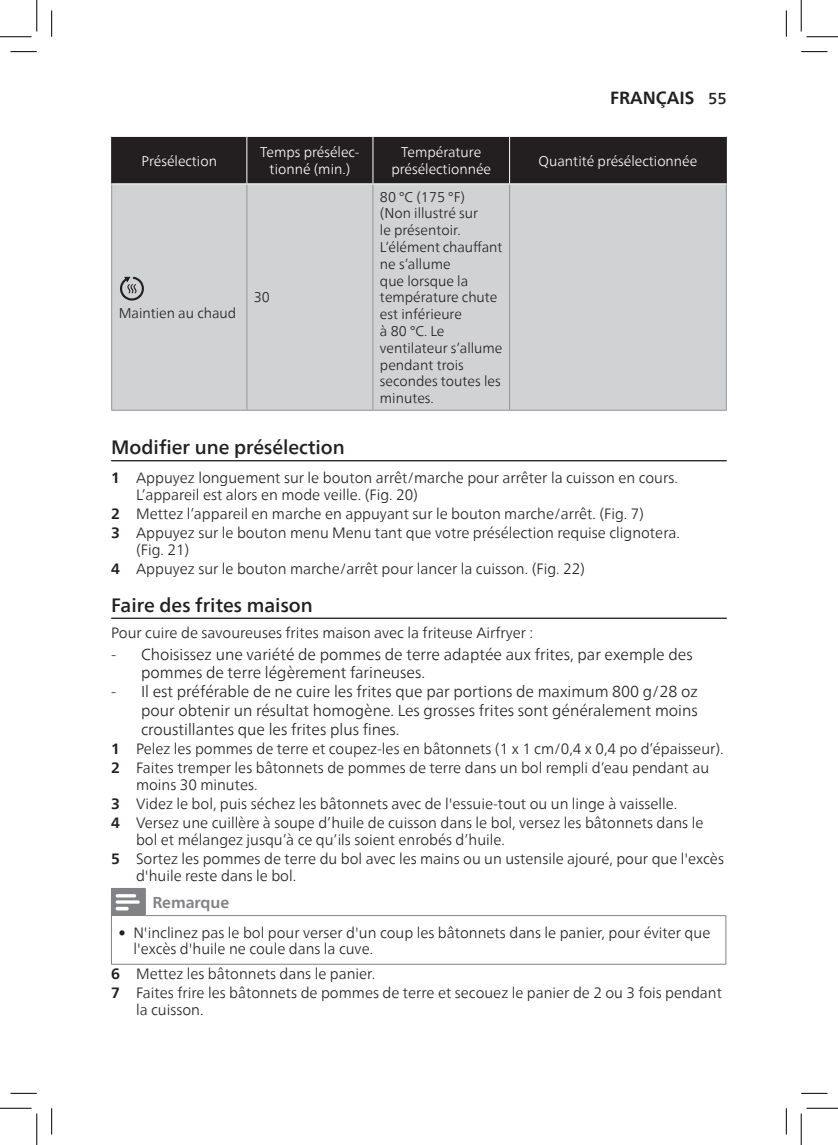
<style>
.page{position:relative;width:838px;height:1145px;background:#fff}
.page>*{position:absolute;margin:0;border:0;box-sizing:border-box;transform-origin:0 0}
.heading2{font:500 19.25px "Neue Frutiger World";color:#231f20}
.t1{font:700 17.5px "Neue Frutiger World";color:#231f20}
.t2{font:300 15.75px/18.9px "Neue Frutiger World";color:#231f20}
.cautions-caption-par{font:700 15.75px "Neue Frutiger World";color:#808285}
.body{font:300 14.88px/16.6px "Neue Frutiger World";color:#231f20}
.dfutable{font:300 14px/16.8px "Neue Frutiger World";color:#231f20}
.dfutable_header{font:300 14px/16.8px "Neue Frutiger World";color:#fff;text-align:center}
.s1{font-weight:500;font-size:15.75px}
.s2{font-weight:700}
</style>
<div class="page">
<hr style="left:111px;top:460px;width:615px;height:1px;background:#231f20">
<hr style="left:111px;top:618px;width:615px;height:1px;background:#231f20">
<div style="left:112px;top:137px;width:613px;height:46px;background:#231f20"></div>
<div style="left:112px;top:184px;width:613px;height:226px;background:#d1d2d4"></div>
<hr style="left:372px;top:137px;width:1px;height:46px;background:#fff">
<hr style="left:509px;top:137px;width:1px;height:46px;background:#fff">
<hr style="left:111px;top:184px;width:1px;height:226px;background:#939598">
<hr style="left:246px;top:184px;width:1px;height:226px;background:#939598">
<hr style="left:372px;top:184px;width:1px;height:226px;background:#939598">
<hr style="left:509px;top:184px;width:1px;height:226px;background:#939598">
<hr style="left:725px;top:184px;width:1px;height:226px;background:#939598">
<hr style="left:111px;top:410px;width:136px;height:1px;background:#939598">
<hr style="left:247px;top:410px;width:126px;height:1px;background:#939598">
<hr style="left:373px;top:410px;width:136px;height:1px;background:#939598">
<hr style="left:509px;top:410px;width:217px;height:1px;background:#939598">
<hr style="left:246px;top:137px;width:1px;height:46px;background:#fff">
<hr style="left:111px;top:137px;width:1px;height:46px;background:#231f20">
<hr style="left:725px;top:137px;width:1px;height:46px;background:#231f20">
<svg style="left:120px;top:277px;width:24px;height:24px"></svg>
<hr style="left:725px;top:916px;width:1px;height:48px;background:#808285">
<hr style="left:111px;top:888px;width:35px;height:1px;background:#808285">
<hr style="left:145px;top:915px;width:581px;height:1px;background:#808285">
<hr style="left:111px;top:916px;width:1px;height:48px;background:#808285">
<hr style="left:111px;top:964px;width:34px;height:1px;background:#808285">
<hr style="left:145px;top:964px;width:581px;height:1px;background:#808285">
<svg style="left:111px;top:889px;width:35px;height:27px"></svg>
<svg style="left:10px;top:51px;width:27px;height:1px"></svg>
<svg style="left:801px;top:51px;width:26px;height:1px"></svg>
<svg style="left:10px;top:1093px;width:27px;height:1px"></svg>
<svg style="left:801px;top:1093px;width:26px;height:1px"></svg>
<svg style="left:51px;top:10px;width:1px;height:27px"></svg>
<svg style="left:51px;top:1108px;width:1px;height:26px"></svg>
<svg style="left:786px;top:10px;width:1px;height:27px"></svg>
<svg style="left:786px;top:1108px;width:1px;height:26px"></svg>
<hr style="left:0;top:36px;width:32px;height:1px;background:#000">
<hr style="left:806px;top:36px;width:31px;height:1px;background:#000">
<hr style="left:0;top:1108px;width:32px;height:1px;background:#000">
<hr style="left:806px;top:1108px;width:31px;height:1px;background:#000">
<hr style="left:36px;top:0;width:1px;height:31px;background:#000">
<hr style="left:36px;top:1113px;width:1px;height:32px;background:#000">
<hr style="left:800px;top:0;width:1px;height:31px;background:#000">
<hr style="left:800px;top:1113px;width:1px;height:32px;background:#000">
<p class="t1" style="left:610px;top:83px;width:118px">FRANÇAIS <span class="s1">55</span></p>
<p class="dfutable_header" style="left:141px;top:152px;width:77px">Présélection</p>
<p class="dfutable_header" style="left:260px;top:144px;width:101px">Temps présélec&shy;tionné (min.)</p>
<p class="dfutable_header" style="left:391px;top:144px;width:101px">Température présélectionnée</p>
<p class="dfutable_header" style="left:538px;top:152px;width:160px">Quantité présélectionnée</p>
<p class="dfutable" style="left:119px;top:305px;width:119px">Maintien au chaud</p>
<p class="dfutable" style="left:254px;top:289px;width:18px">30</p>
<p class="dfutable" style="left:380px;top:188px;width:87px">80 °C (175 °F)</p>
<p class="dfutable" style="left:380px;top:205px;width:124px">(Non illustré sur<br>le présentoir.<br>L’élément chauffant ne s’allume<br>que lorsque la température chute est inférieure<br>à 80 °C. Le ventilateur s’allume pendant trois secondes toutes les minutes.</p>
<p class="heading2" style="left:111px;top:431px;width:235px">Modifier une présélection</p>
<p class="body" style="left:136px;top:470px;width:543px;text-indent:-25px"><span class="s2">1</span> Appuyez longuement sur le bouton arrêt/marche pour arrêter la cuisson en cours.<br>L’appareil est alors en mode veille. (Fig. 20)</p>
<p class="body" style="left:111px;top:505px;width:534px"><span class="s2">2</span> Mettez l’appareil en marche en appuyant sur le bouton marche/arrêt. (Fig. 7)</p>
<p class="body" style="left:136px;top:525px;width:545px;text-indent:-25px"><span class="s2">3</span> Appuyez sur le bouton menu Menu tant que votre présélection requise clignotera. (Fig. 21)</p>
<p class="body" style="left:111px;top:560px;width:475px"><span class="s2">4</span> Appuyez sur le bouton marche/arrêt pour lancer la cuisson. (Fig. 22)</p>
<p class="heading2" style="left:111px;top:589px;width:203px">Faire des frites maison</p>
<p class="body" style="left:111px;top:625px;width:424px">Pour cuire de savoureuses frites maison avec la friteuse Airfryer :</p>
<p class="t2" style="left:141px;top:645px;width:553px;text-indent:-30px">- Choisissez une variété de pommes de terre adaptée aux frites, par exemple des pommes de terre légèrement farineuses.</p>
<p class="t2" style="left:141px;top:682px;width:558px;text-align:justify;text-indent:-30px">- Il est préférable de ne cuire les frites que par portions de maximum 800 g/28 oz pour obtenir un résultat homogène. Les grosses frites sont généralement moins croustillantes que les frites plus fines.</p>
<p class="body" style="left:111px;top:741px;width:614px"><span class="s2">1</span> Pelez les pommes de terre et coupez-les en bâtonnets (1 x 1 cm/0,4 x 0,4 po d’épaisseur).</p>
<p class="body" style="left:136px;top:760px;width:574px;text-indent:-25px"><span class="s2">2</span> Faites tremper les bâtonnets de pommes de terre dans un bol rempli d’eau pendant au moins 30 minutes.</p>
<p class="body" style="left:111px;top:796px;width:567px"><span class="s2">3</span> Videz le bol, puis séchez les bâtonnets avec de l'essuie-tout ou un linge à vaisselle.</p>
<p class="body" style="left:136px;top:815px;width:568px;text-indent:-25px"><span class="s2">4</span> Versez une cuillère à soupe d’huile de cuisson dans le bol, versez les bâtonnets dans le bol et mélangez jusqu’à ce qu’ils soient enrobés d’huile.</p>
<p class="body" style="left:136px;top:851px;width:589px;text-indent:-25px"><span class="s2">5</span> Sortez les pommes de terre du bol avec les mains ou un ustensile ajouré, pour que l'excès d'huile reste dans le bol.</p>
<p class="cautions-caption-par" style="left:152px;top:889px;width:78px">Remarque</p>
<p class="body" style="left:133px;top:924px;width:578px;text-indent:-15px">• N'inclinez pas le bol pour verser d'un coup les bâtonnets dans le panier, pour éviter que l'excès d'huile ne coule dans la cuve.</p>
<p class="body" style="left:111px;top:966px;width:265px"><span class="s2">6</span> Mettez les bâtonnets dans le panier.</p>
<p class="body" style="left:136px;top:985px;width:587px;text-indent:-25px"><span class="s2">7</span> Faites frire les bâtonnets de pommes de terre et secouez le panier de 2 ou 3 fois pendant la cuisson.</p>
</div>
